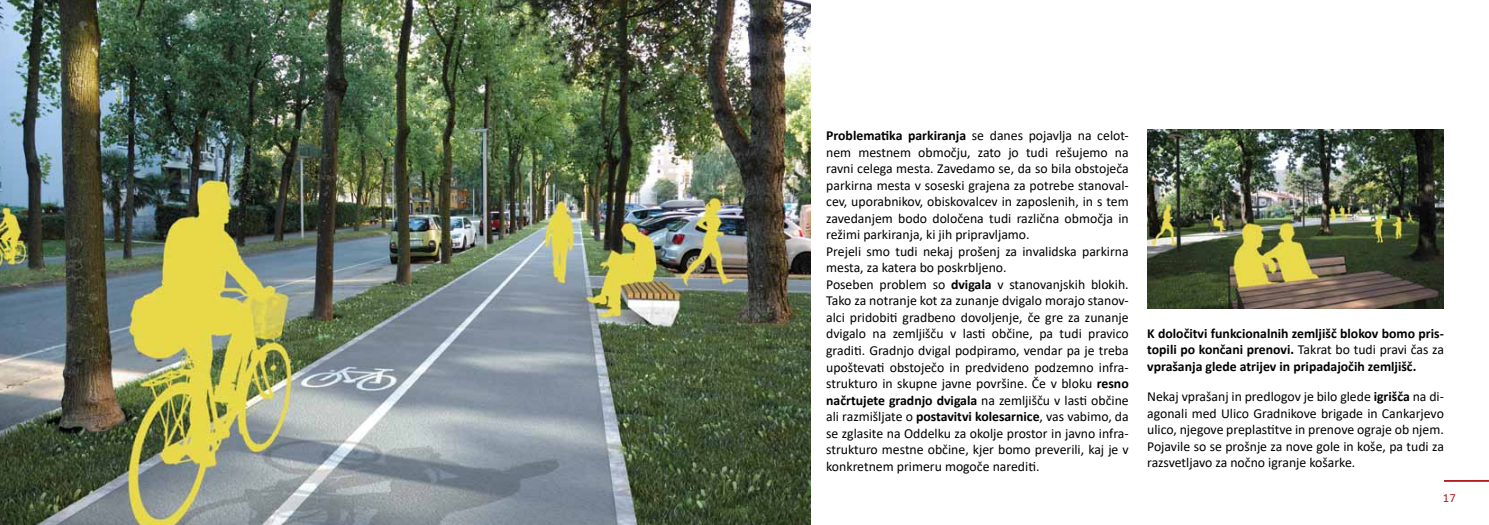
<style>
.page{position:relative;width:1489px;height:525px;background:#fff}
.page>*{position:absolute;margin:0;border:0;box-sizing:border-box;transform-origin:0 0}
.t1{font:13.75px/16.5px "Calibri";color:#000}
.t2{font:700 13.75px/16.5px "Calibri";color:#000;text-align:justify}
.t3{font:12.5px "Calibri";color:#b21e22}
.s1{font-weight:700}
.s2{font-weight:400}
</style>
<div class="page">
<img style="left:0;top:0;width:810px;height:524px">
<hr style="left:1443px;top:479px;width:45px;height:2px;background:#b21e22">
<img style="left:1147px;top:130px;width:296px;height:178px">
<p class="t1" style="left:826px;top:127px;width:304px"><span class="s1">Problematika parkiranja</span> se danes pojavlja na celot&shy;nem mestnem območju, zato jo tudi rešujemo na ravni celega mesta. Zavedamo se, da so bila obstoječa parkirna mesta v soseski grajena za potrebe stanoval&shy;cev, uporabnikov, obiskovalcev in zaposlenih, in s tem zavedanjem bodo določena tudi različna območja in režimi parkiranja, ki jih pripravljamo.<br>Prejeli smo tudi nekaj prošenj za invalidska parkirna mesta, za katera bo poskrbljeno.<br>Poseben problem so <span class="s1">dvigala</span> v stanovanjskih blokih.<br>Tako za notranje kot za zunanje dvigalo morajo stanov&shy;alci pridobiti gradbeno dovoljenje, če gre za zunanje dvigalo na zemljišču v lasti občine, pa tudi pravico graditi. Gradnjo dvigal podpiramo, vendar pa je treba upoštevati obstoječo in predvideno podzemno infra&shy;strukturo in skupne javne površine. Če v bloku <span class="s1">resno načrtujete gradnjo dvigala</span> na zemljišču v lasti občine ali razmišljate o <span class="s1">postavitvi kolesarnice</span>, vas vabimo, da se zglasite na Oddelku za okolje prostor in javno infra&shy;strukturo mestne občine, kjer bomo preverili, kaj je v konkretnem primeru mogoče narediti.</p>
<p class="t2" style="left:1147px;top:324px;width:298px">K določitvi funkcionalnih zemljišč blokov bomo pris&shy;topili po končani prenovi. <span class="s2">Takrat bo tudi pravi čas za </span>vprašanja glede atrijev in pripadajočih zemljišč.</p>
<p class="t1" style="left:1147px;top:388px;width:298px;text-align:justify">Nekaj vprašanj in predlogov je bilo glede <span class="s1">igrišča</span> na di&shy;agonali med Ulico Gradnikove brigade in Cankarjevo ulico, njegove preplastitve in prenove ograje ob njem.<br>Pojavile so se prošnje za nove gole in koše, pa tudi za razsvetljavo za nočno igranje košarke.</p>
<p class="t3" style="left:1442px;top:489px;width:14px">17</p>
</div>
